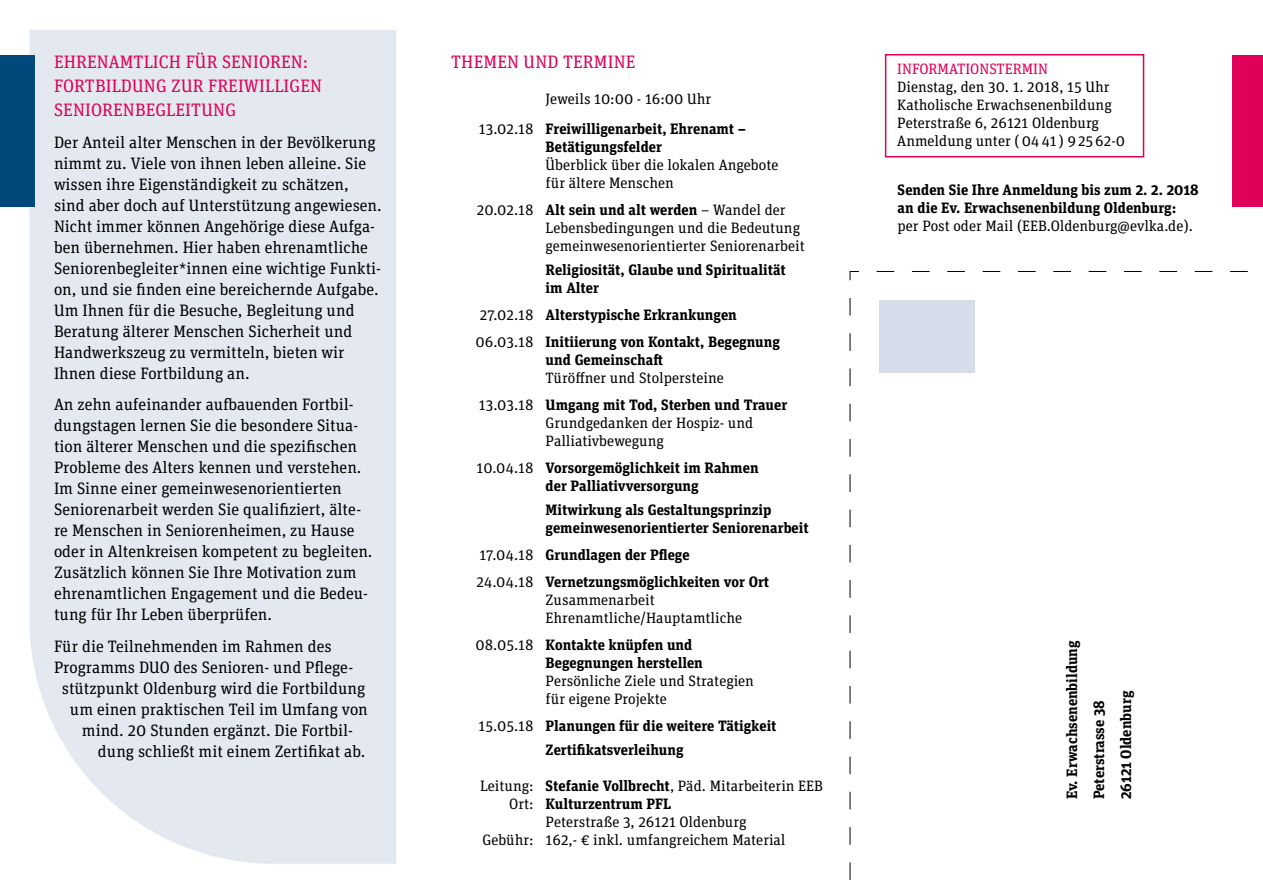
<style>
.page{position:relative;width:1263px;height:893px;background:#fff}
.page>*{position:absolute;margin:0;border:0;box-sizing:border-box;transform-origin:0 0}
.t1{font:18px/24px "Unit Slab Pro";letter-spacing:.01em;color:#e00059}
.t2{font:16.5px/21px "Unit Slab Pro";color:#000}
.t3{font:15px/18px "Unit Slab Pro";color:#000}
.t4{font:700 15px/18px "Unit Slab Pro";color:#000}
.t5{font:15px "Unit Slab Pro";color:#e00059}
.s1{font-weight:700}
.s2{font-weight:400}
</style>
<div class="page">
<div style="left:885px;top:54px;width:259px;height:103px;border:2px solid #e00059"></div>
<svg style="left:849px;top:271px;width:399px;height:609px"></svg>
<div style="left:0;top:55px;width:35px;height:152px;background:#00497a"></div>
<div style="left:1232px;top:55px;width:31px;height:152px;background:#e00059"></div>
<p class="t1" style="left:54px;top:49px;width:270px">EHRENAMTLICH FÜR SENIOREN:<br>FORTBILDUNG ZUR FREIWILLIGEN<br>SENIORENBEGLEITUNG</p>
<p class="t2" style="left:54px;top:131px;width:329px">Der Anteil alter Menschen in der Bevölkerung nimmt zu. Viele von ihnen leben alleine. Sie wissen ihre Eigenständigkeit zu schätzen, sind aber doch auf Unterstützung angewiesen.<br>Nicht immer können Angehörige diese Aufga&shy;ben übernehmen. Hier haben ehrenamtliche Seniorenbegleiter*innen eine wichtige Funkti&shy;on, und sie finden eine bereichernde Aufgabe.<br>Um Ihnen für die Besuche, Begleitung und Beratung älterer Menschen Sicherheit und Handwerkszeug zu vermitteln, bieten wir Ihnen diese Fortbildung an.</p>
<p class="t2" style="left:54px;top:393px;width:320px">An zehn aufeinander aufbauenden Fortbil&shy;dungstagen lernen Sie die besondere Situa&shy;tion älterer Menschen und die spezifischen Probleme des Alters kennen und verstehen.<br>Im Sinne einer gemeinwesenorientierten Seniorenarbeit werden Sie qualifiziert, älte&shy;re Menschen in Seniorenheimen, zu Hause oder in Altenkreisen kompetent zu begleiten.<br>Zusätzlich können Sie Ihre Motivation zum ehrenamtlichen Engagement und die Bedeu&shy;tung für Ihr Leben überprüfen.</p>
<p class="t2" style="left:54px;top:635px;width:279px">Für die Teilnehmenden im Rahmen des</p>
<p class="t2" style="left:54px;top:656px;width:301px">Programms DUO des Senioren- und Pflege-</p>
<p class="t2" style="left:62px;top:677px;width:305px">stützpunkt Oldenburg wird die Fortbildung</p>
<p class="t2" style="left:70px;top:698px;width:299px">um einen praktischen Teil im Umfang von</p>
<p class="t2" style="left:82px;top:719px;width:273px">mind. 20 Stunden ergänzt. Die Fortbil-</p>
<p class="t2" style="left:98px;top:740px;width:269px">dung schließt mit einem Zertifikat ab.</p>
<p class="t1" style="left:451px;top:49px;width:186px">THEMEN UND TERMINE</p>
<p class="t3" style="left:479px;top:83px;width:269px;line-height:30px;text-indent:67px">Jeweils 10:00 - 16:00 Uhr<br>13.02.18 <span class="s1">Freiwilligenarbeit, Ehrenamt –</span></p>
<p class="t4" style="left:546px;top:137px;width:118px">Betätigungsfelder</p>
<p class="t3" style="left:546px;top:155px;width:234px">Überblick über die lokalen Angebote für ältere Menschen</p>
<p class="t3" style="left:546px;top:200px;width:261px;text-indent:-69px">20.02.18 <span class="s1">Alt sein und alt werden</span> – Wandel der<br>Lebensbedingungen und die Bedeutung gemeinwesenorientierter Seniorenarbeit</p>
<p class="t4" style="left:546px;top:260px;width:242px">Religiosität, Glaube und Spiritualität im Alter</p>
<p class="t4" style="left:476px;top:301px;width:306px;line-height:27px"><span class="s2">27.02.18</span> Alterstypische Erkrankungen<br><span class="s2">06.03.18</span> Initiierung von Kontakt, Begegnung</p>
<p class="t4" style="left:546px;top:350px;width:119px">und Gemeinschaft</p>
<p class="t3" style="left:479px;top:364px;width:310px;line-height:27px;text-align:center">Türöffner und Stolpersteine<br>13.03.18 <span class="s1">Umgang mit Tod, Sterben und Trauer</span></p>
<p class="t3" style="left:546px;top:413px;width:209px">Grundgedanken der Hospiz- und<br>Palliativbewegung</p>
<p class="t4" style="left:546px;top:458px;width:214px;text-indent:-69px"><span class="s2">10.04.18</span> Vorsorgemöglichkeit im Rahmen der Palliativversorgung</p>
<p class="t4" style="left:546px;top:500px;width:265px">Mitwirkung als Gestaltungsprinzip gemeinwesenorientierter Seniorenarbeit</p>
<p class="t4" style="left:477px;top:541px;width:294px;line-height:27px"><span class="s2">17.04.18</span> Grundlagen der Pflege<br><span class="s2">24.04.18</span> Vernetzungsmöglichkeiten vor Ort</p>
<p class="t3" style="left:546px;top:590px;width:198px">Zusammenarbeit<br>Ehrenamtliche/Hauptamtliche</p>
<p class="t4" style="left:546px;top:635px;width:159px;text-indent:-70px"><span class="s2">08.05.18</span> Kontakte knüpfen und<br>Begegnungen herstellen</p>
<p class="t3" style="left:546px;top:671px;width:210px">Persönliche Ziele und Strategien für eigene Projekte</p>
<p class="t4" style="left:546px;top:713px;width:233px;line-height:24px;text-indent:-67px"><span class="s2">15.05.18</span> Planungen für die weitere Tätigkeit<br>Zertifikatsverleihung</p>
<p class="t3" style="left:480px;top:776px;width:344px">Leitung: <span class="s1">Stefanie Vollbrecht</span>, Päd. Mitarbeiterin EEB</p>
<p class="t4" style="left:509px;top:794px;width:163px"><span class="s2">Ort:</span> Kulturzentrum PFL</p>
<p class="t3" style="left:546px;top:812px;width:202px">Peterstraße 3, 26121 Oldenburg</p>
<p class="t3" style="left:482px;top:830px;width:305px">Gebühr: 162,- € inkl. umfangreichem Material</p>
<p class="t5" style="left:897px;top:59px;width:152px">INFORMATIONSTERMIN</p>
<p class="t3" style="left:897px;top:77px;width:229px">Dienstag, den 30. 1. 2018, 15 Uhr<br>Katholische Erwachsenenbildung<br>Peterstraße 6, 26121 Oldenburg<br>Anmeldung unter (0441 ) 92562-0</p>
<p class="t4" style="left:898px;top:180px;width:303px">Senden Sie Ihre Anmeldung bis zum 2. 2. 2018 an die Ev. Erwachsenenbildung Oldenburg:</p>
<p class="t3" style="left:898px;top:216px;width:297px">per Post oder Mail (EEB.Oldenburg@evlka.de).</p>
<p class="t4" style="left:1057px;top:799px;width:161px;line-height:27px;rotate:-90deg">Ev. Erwachsenenbildung<br>Peterstrasse 38<br>26121 Oldenburg</p>
</div>
